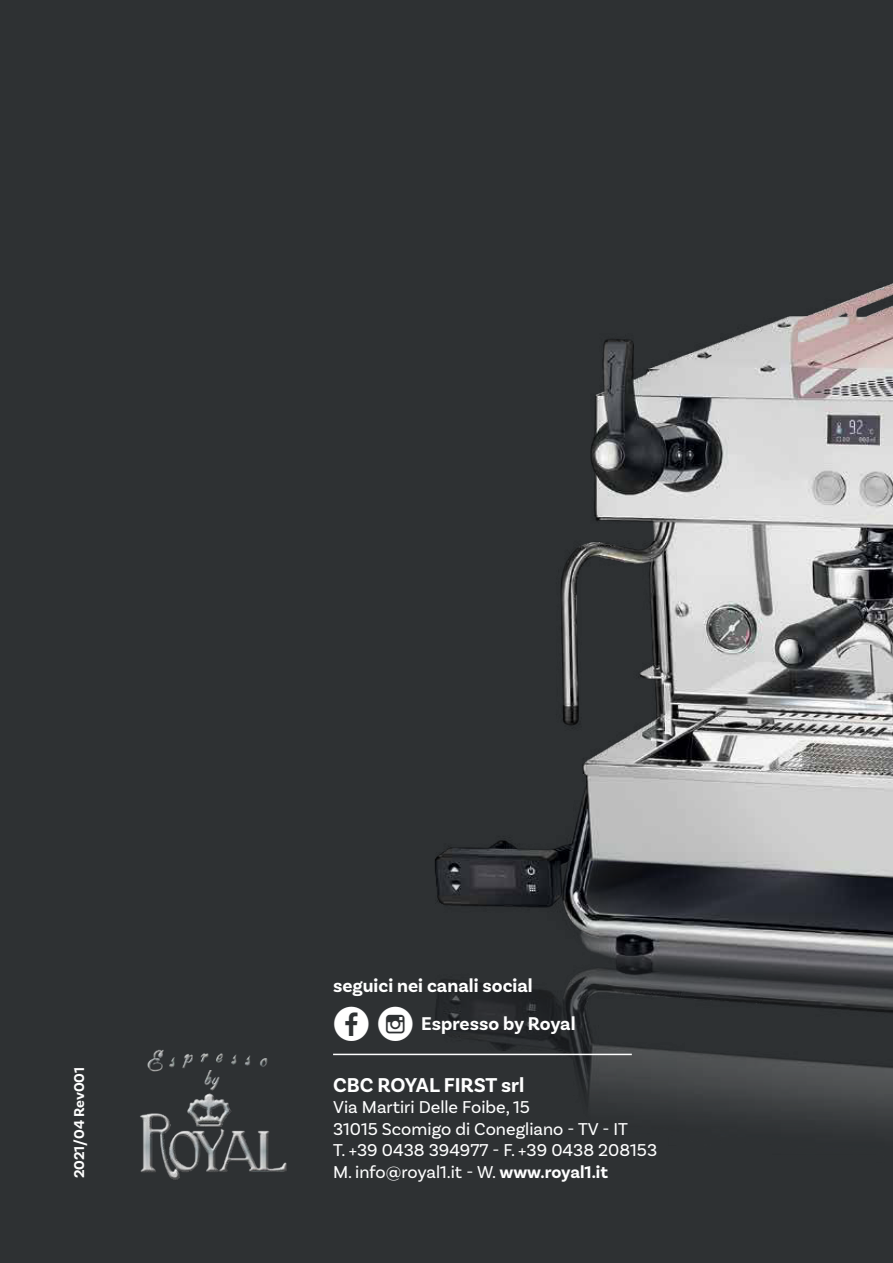
<style>
.page{position:relative;width:893px;height:1263px;background:#2e3133}
.page>*{position:absolute;margin:0;border:0;box-sizing:border-box;transform-origin:0 0}
.t1{font:49.8px "Social Shapes";color:#fff}
.t2{font:700 21px "Basic Sans";color:#fff}
.t3{font:700 19.35px "Basic Sans";color:#fff}
.t4{font:18px/21.6px "Basic Sans";color:#fff}
.t5{font:700 15px "Basic Sans";color:#fff}
.s1{font-weight:700}
</style>
<div class="page">
<img style="left:333px;top:283px;width:560px;height:840px">
<img style="left:140px;top:1049px;width:147px;height:131px">
<hr style="left:333px;top:1054px;width:299px;height:1px;background:#fff">
<p class="t5" style="left:73px;top:1178px;width:113px;rotate:-90deg">2021/04 Rev001</p>
<p class="t3" style="left:333px;top:978px;width:201px">seguici nei canali social</p>
<h1 class="t1" style="left:333px;top:994px;width:82px">! $</h1>
<p class="t3" style="left:421px;top:1016px;width:156px">Espresso by Royal</p>
<p class="t2" style="left:333px;top:1076px;width:193px">CBC ROYAL FIRST srl</p>
<p class="t4" style="left:333px;top:1098px;width:326px">Via Martiri Delle Foibe, 15<br>31015 Scomigo di Conegliano - TV - IT<br>T. +39 0438 394977 - F. +39 0438 208153<br>M. info@royal1.it - W. <span class="s1">www.royal1.it</span></p>
</div>
